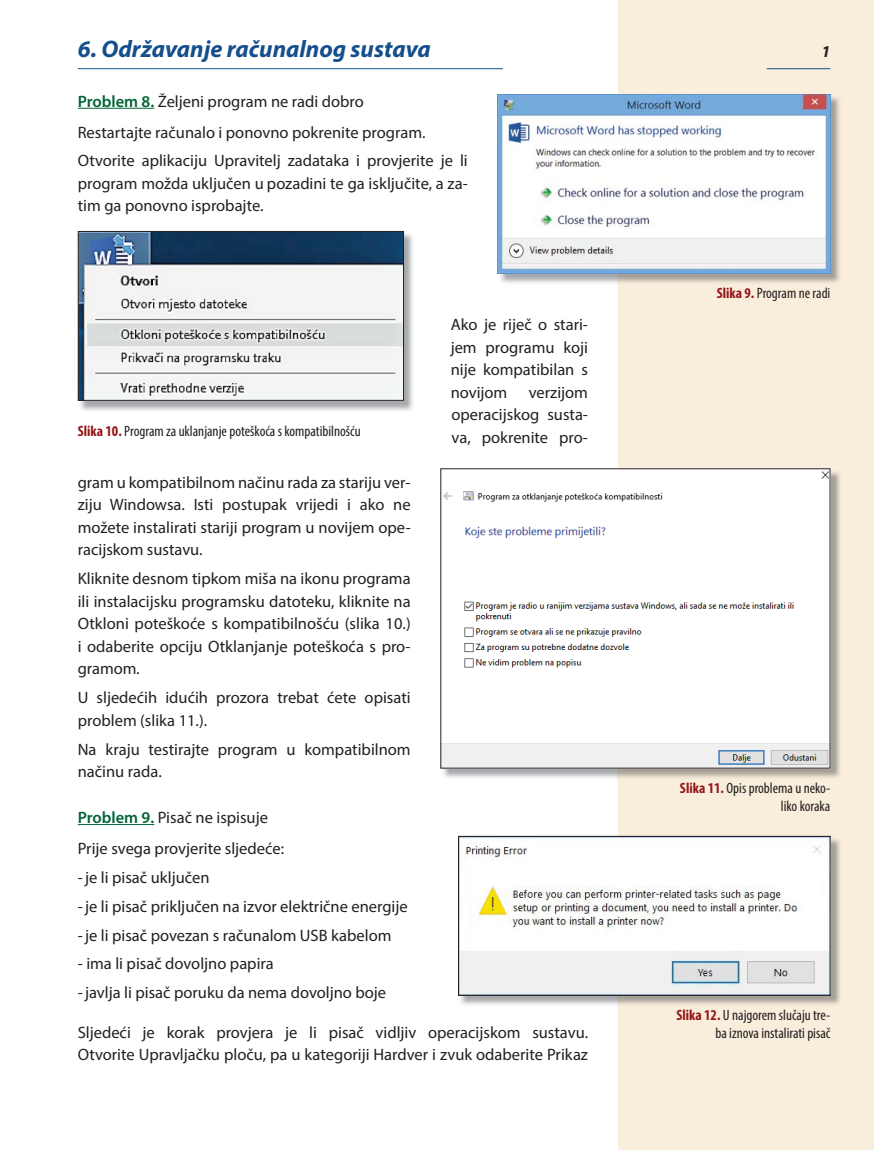
<style>
.page{position:relative;width:874px;height:1150px;background:#fff}
.page>*{position:absolute;margin:0;border:0;box-sizing:border-box;transform-origin:0 0}
.t1{font:italic 700 24px "Myriad Pro";color:#144e8c}
.t2{font:16.5px/22.5px "Myriad Pro";color:#231f20}
.t3{font:italic 700 16.5px "Myriad Pro";color:#231f20}
.t4{font:condensed 15px/18px "Myriad Pro";color:#231f20;text-align:right}
.s1{font-weight:600;color:#006436}
.s2{font-weight:700;color:#961619}
.s3{font-style:italic}
</style>
<div class="page">
<div style="left:618px;top:0;width:256px;height:1150px;background:#f9eedc"></div>
<hr style="left:78px;top:68px;width:425px;height:1px;background:#144e8c">
<hr style="left:767px;top:68px;width:63px;height:1px;background:#144e8c">
<hr style="left:78px;top:108px;width:76px;height:1px;background:#006436">
<hr style="left:78px;top:824px;width:76px;height:1px;background:#006436">
<img style="left:500px;top:95px;width:340px;height:189px">
<img style="left:497px;top:94px;width:333px;height:180px">
<img style="left:80px;top:233px;width:333px;height:178px">
<img style="left:80px;top:233px;width:322px;height:166px">
<div style="left:78px;top:231px;width:326px;height:170px;border:1px solid #231f20"></div>
<img style="left:442px;top:470px;width:398px;height:309px">
<img style="left:442px;top:470px;width:386px;height:296px">
<img style="left:460px;top:837px;width:380px;height:169px">
<img style="left:460px;top:838px;width:368px;height:156px">
<div style="left:458px;top:836px;width:372px;height:160px;border:1px solid #231f20"></div>
<h1 class="t1" style="left:78px;top:40px;width:355px">6. Održavanje računalnog sustava</h1>
<p class="t3" style="left:821px;top:45px;width:10px">1</p>
<p class="t2" style="left:78px;top:87px;width:349px;line-height:31px"><span class="s1">Problem 8.</span> Željeni program ne radi dobro<br>Restartajte računalo i ponovno pokrenite program.</p>
<p class="t2" style="left:78px;top:151px;width:391px;text-align:justify">Otvorite aplikaciju Upravitelj zadataka i provjerite je li program možda uključen u pozadini te ga isključite, a za&shy;tim ga ponovno isprobajte.</p>
<p class="t4" style="left:78px;top:423px;width:285px"><span class="s2">Slika 10.</span> Program za uklanjanje poteškoća s kompatibilnošću</p>
<p class="t2" style="left:451px;top:315px;width:139px;text-align:justify">Ako je riječ o stari&shy;jem programu koji nije kompatibilan s novijom</p>
<p class="t2" style="left:452px;top:383px;width:138px;text-align:justify;text-indent:77px">verzijom operacijskog susta&shy;va, pokrenite pro-</p>
<p class="t2" style="left:78px;top:473px;width:334px;text-align:justify">gram u kompatibilnom načinu rada za stariju ver&shy;ziju Windowsa. Isti postupak vrijedi i ako ne možete instalirati stariji program u novijem ope&shy;racijskom sustavu.</p>
<p class="t2" style="left:78px;top:569px;width:334px;text-align:justify">Kliknite desnom tipkom miša na ikonu programa ili instalacijsku programsku datoteku, kliknite na Otkloni poteškoće s kompatibilnošću (slika 10.) i odaberite opciju Otklanjanje poteškoća s pro&shy;gramom<span class="s3">.</span></p>
<p class="t2" style="left:78px;top:688px;width:334px">U sljedećih idućih prozora trebat ćete opisati problem (slika 11.).</p>
<p class="t2" style="left:78px;top:739px;width:334px">Na kraju testirajte program u kompatibilnom načinu rada.</p>
<p class="t2" style="left:78px;top:803px;width:208px;line-height:31px"><span class="s1">Problem 9.</span> Pisač ne ispisuje<br>Prije svega provjerite sljedeće:</p>
<p class="t2" style="left:78px;top:864px;width:332px;line-height:29px">-je li pisač uključen<br>-je li pisač priključen na izvor električne energije -je li pisač povezan s računalom USB kabelom</p>
<p class="t2" style="left:78px;top:951px;width:310px;line-height:29px">- ima li pisač dovoljno papira<br>-javlja li pisač poruku da nema dovoljno boje</p>
<p class="t2" style="left:78px;top:1023px;width:512px">Sljedeći je korak provjera je li pisač vidljiv operacijskom sustavu.<br>Otvorite Upravljačku ploču, pa u kategoriji Hardver i zvuk odaberite Prikaz</p>
<p class="t4" style="left:717px;top:285px;width:115px"><span class="s2">Slika 9.</span> Program ne radi</p>
<p class="t4" style="left:680px;top:780px;width:152px"><span class="s2">Slika 11.</span> Opis problema u neko&shy;liko koraka</p>
<p class="t4" style="left:676px;top:1008px;width:155px"><span class="s2">Slika 12.</span> U najgorem slučaju tre&shy;ba iznova instalirati pisač</p>
</div>
